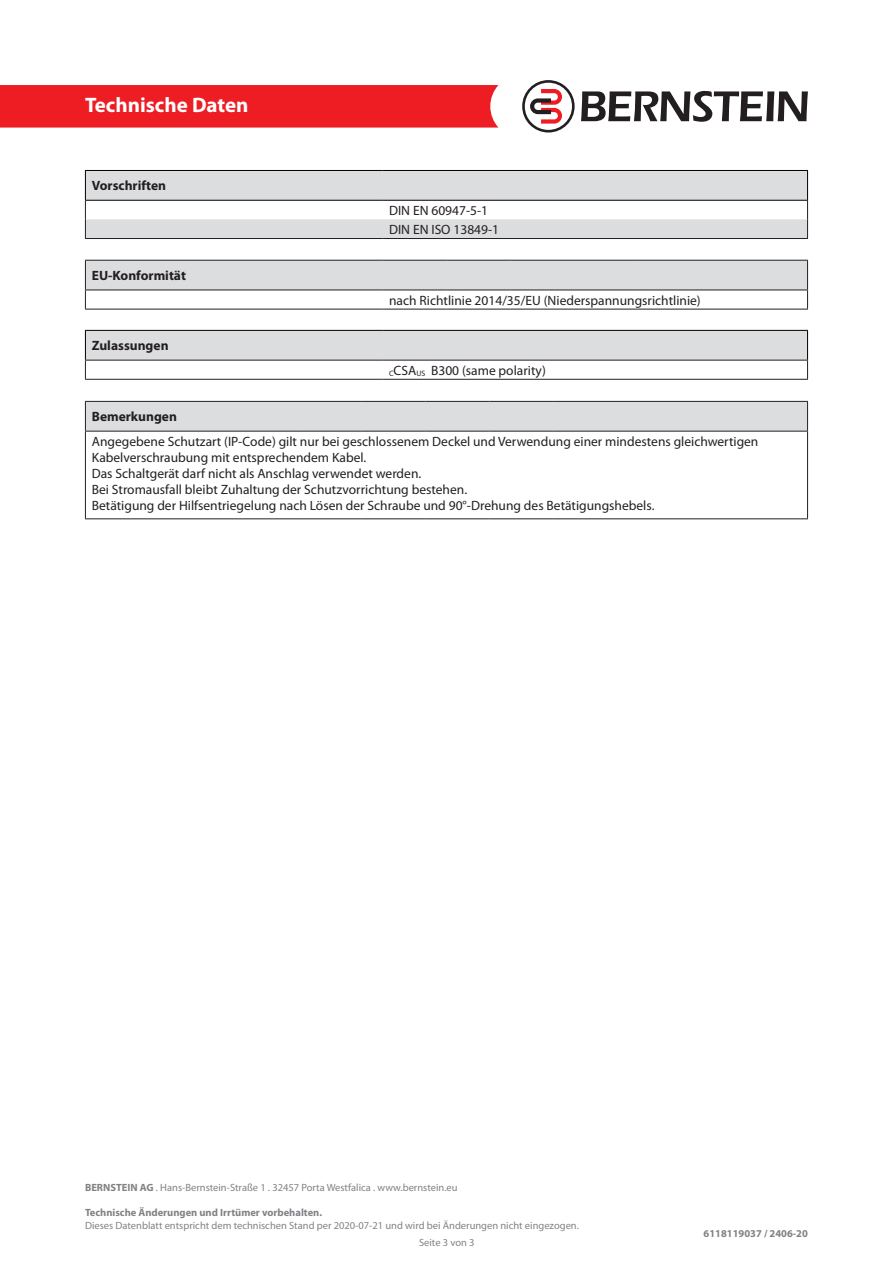
<style>
.page{position:relative;width:893px;height:1263px;background:#fff}
.page>*{position:absolute;margin:0;border:0;box-sizing:border-box;transform-origin:0 0}
.t1{font:700 21px "Myriad Pro";color:#fff}
.t2{font:13.5px/16.2px "Myriad Pro";color:#231f20}
.t3{font:700 13.5px "Myriad Pro";color:#231f20}
.t4{font:10.5px "Myriad Pro";color:#808285}
.t5{font:700 10.5px "Myriad Pro";color:#808285}
.s1{font-weight:700}
</style>
<div class="page">
<div style="left:0;top:85px;width:498px;height:43px;background:#ee1d23"></div>
<svg style="left:581px;top:91px;width:227px;height:31px"></svg>
<svg style="left:522px;top:80px;width:53px;height:53px"></svg>
<svg style="left:85px;top:261px;width:723px;height:48px"></svg>
<hr style="left:85px;top:260px;width:298px;height:1px;background:#231f20">
<hr style="left:383px;top:260px;width:63px;height:1px;background:#231f20">
<hr style="left:446px;top:260px;width:64px;height:1px;background:#231f20">
<hr style="left:510px;top:260px;width:64px;height:1px;background:#231f20">
<hr style="left:574px;top:260px;width:64px;height:1px;background:#231f20">
<hr style="left:638px;top:260px;width:170px;height:1px;background:#231f20">
<hr style="left:85px;top:290px;width:298px;height:1px;background:#231f20">
<hr style="left:383px;top:290px;width:63px;height:1px;background:#231f20">
<hr style="left:446px;top:290px;width:64px;height:1px;background:#231f20">
<hr style="left:510px;top:290px;width:64px;height:1px;background:#231f20">
<hr style="left:574px;top:290px;width:64px;height:1px;background:#231f20">
<hr style="left:638px;top:290px;width:170px;height:1px;background:#231f20">
<hr style="left:85px;top:309px;width:298px;height:1px;background:#231f20">
<hr style="left:383px;top:309px;width:63px;height:1px;background:#231f20">
<hr style="left:446px;top:309px;width:64px;height:1px;background:#231f20">
<hr style="left:510px;top:309px;width:64px;height:1px;background:#231f20">
<hr style="left:574px;top:309px;width:64px;height:1px;background:#231f20">
<hr style="left:638px;top:309px;width:170px;height:1px;background:#231f20">
<div style="left:85px;top:402px;width:723px;height:29px;background:#dcdddf"></div>
<hr style="left:85px;top:431px;width:1px;height:87px;background:#231f20">
<hr style="left:807px;top:431px;width:1px;height:87px;background:#231f20">
<hr style="left:85px;top:401px;width:213px;height:1px;background:#231f20">
<hr style="left:298px;top:401px;width:64px;height:1px;background:#231f20">
<hr style="left:362px;top:401px;width:64px;height:1px;background:#231f20">
<hr style="left:426px;top:401px;width:63px;height:1px;background:#231f20">
<hr style="left:489px;top:401px;width:64px;height:1px;background:#231f20">
<hr style="left:553px;top:401px;width:255px;height:1px;background:#231f20">
<hr style="left:85px;top:431px;width:213px;height:1px;background:#231f20">
<hr style="left:298px;top:431px;width:64px;height:1px;background:#231f20">
<hr style="left:362px;top:431px;width:64px;height:1px;background:#231f20">
<hr style="left:426px;top:431px;width:63px;height:1px;background:#231f20">
<hr style="left:489px;top:431px;width:64px;height:1px;background:#231f20">
<hr style="left:553px;top:431px;width:255px;height:1px;background:#231f20">
<hr style="left:85px;top:518px;width:213px;height:1px;background:#231f20">
<hr style="left:298px;top:518px;width:64px;height:1px;background:#231f20">
<hr style="left:362px;top:518px;width:64px;height:1px;background:#231f20">
<hr style="left:426px;top:518px;width:63px;height:1px;background:#231f20">
<hr style="left:489px;top:518px;width:64px;height:1px;background:#231f20">
<hr style="left:553px;top:518px;width:255px;height:1px;background:#231f20">
<svg style="left:86px;top:171px;width:721px;height:67px;fill:#dcdddf"></svg>
<hr style="left:85px;top:170px;width:298px;height:1px;background:#000">
<hr style="left:383px;top:170px;width:425px;height:1px;background:#000">
<hr style="left:85px;top:200px;width:298px;height:1px;background:#000">
<hr style="left:383px;top:200px;width:425px;height:1px;background:#000">
<svg style="left:85px;top:171px;width:1px;height:67px"></svg>
<hr style="left:85px;top:238px;width:298px;height:1px;background:#231f20">
<hr style="left:383px;top:238px;width:425px;height:1px;background:#231f20">
<svg style="left:807px;top:171px;width:1px;height:67px"></svg>
<div style="left:85px;top:330px;width:722px;height:30px;background:#dcdddf"></div>
<hr style="left:85px;top:330px;width:298px;height:1px;background:#000">
<hr style="left:383px;top:330px;width:425px;height:1px;background:#000">
<hr style="left:85px;top:360px;width:298px;height:1px;background:#231f20">
<svg style="left:85px;top:331px;width:1px;height:48px"></svg>
<hr style="left:383px;top:360px;width:425px;height:1px;background:#231f20">
<hr style="left:85px;top:379px;width:298px;height:1px;background:#231f20">
<hr style="left:383px;top:379px;width:425px;height:1px;background:#231f20">
<svg style="left:807px;top:331px;width:1px;height:48px"></svg>
<h1 class="t1" style="left:85px;top:91px;width:165px">Technische Daten</h1>
<p class="t3" style="left:92px;top:177px;width:76px">Vorschriften</p>
<p class="t3" style="left:92px;top:267px;width:96px">EU-Konformität</p>
<p class="t3" style="left:92px;top:337px;width:78px">Zulassungen</p>
<p class="t2" style="left:389px;top:202px;width:101px">DIN EN 60947-5-1</p>
<p class="t2" style="left:389px;top:221px;width:112px">DIN EN ISO 13849-1</p>
<p class="t2" style="left:389px;top:292px;width:313px">nach Richtlinie 2014/35/EU (Niederspannungsrichtlinie)</p>
<p class="t2" style="left:389px;top:362px;width:158px"><sub>C</sub>CSA<sub>US</sub> B300 (same polarity)</p>
<p class="t3" style="left:92px;top:408px;width:87px">Bemerkungen</p>
<p class="t2" style="left:92px;top:433px;width:668px">Angegebene Schutzart (IP-Code) gilt nur bei geschlossenem Deckel und Verwendung einer mindestens gleichwertigen<br>Kabelverschraubung mit entsprechendem Kabel.</p>
<p class="t2" style="left:92px;top:465px;width:331px">Das Schaltgerät darf nicht als Anschlag verwendet werden.</p>
<p class="t2" style="left:92px;top:481px;width:377px">Bei Stromausfall bleibt Zuhaltung der Schutzvorrichtung bestehen.</p>
<p class="t2" style="left:92px;top:497px;width:564px">Betätigung der Hilfsentriegelung nach Lösen der Schraube und 90°-Drehung des Betätigungshebels.</p>
<p class="t4" style="left:85px;top:1181px;width:374px"><span class="s1">BERNSTEIN AG</span> . Hans-Bernstein-Straße 1 . 32457 Porta Westfalica . www.bernstein.eu</p>
<p class="t5" style="left:85px;top:1206px;width:239px">Technische Änderungen und Irrtümer vorbehalten.</p>
<p class="t4" style="left:85px;top:1219px;width:495px">Dieses Datenblatt entspricht dem technischen Stand per 2020-07-21 und wird bei Änderungen nicht eingezogen.</p>
<p class="t4" style="left:419px;top:1236px;width:57px">Seite 3 von 3</p>
<p class="t5" style="left:704px;top:1227px;width:106px">6118119037 / 2406-20</p>
</div>
